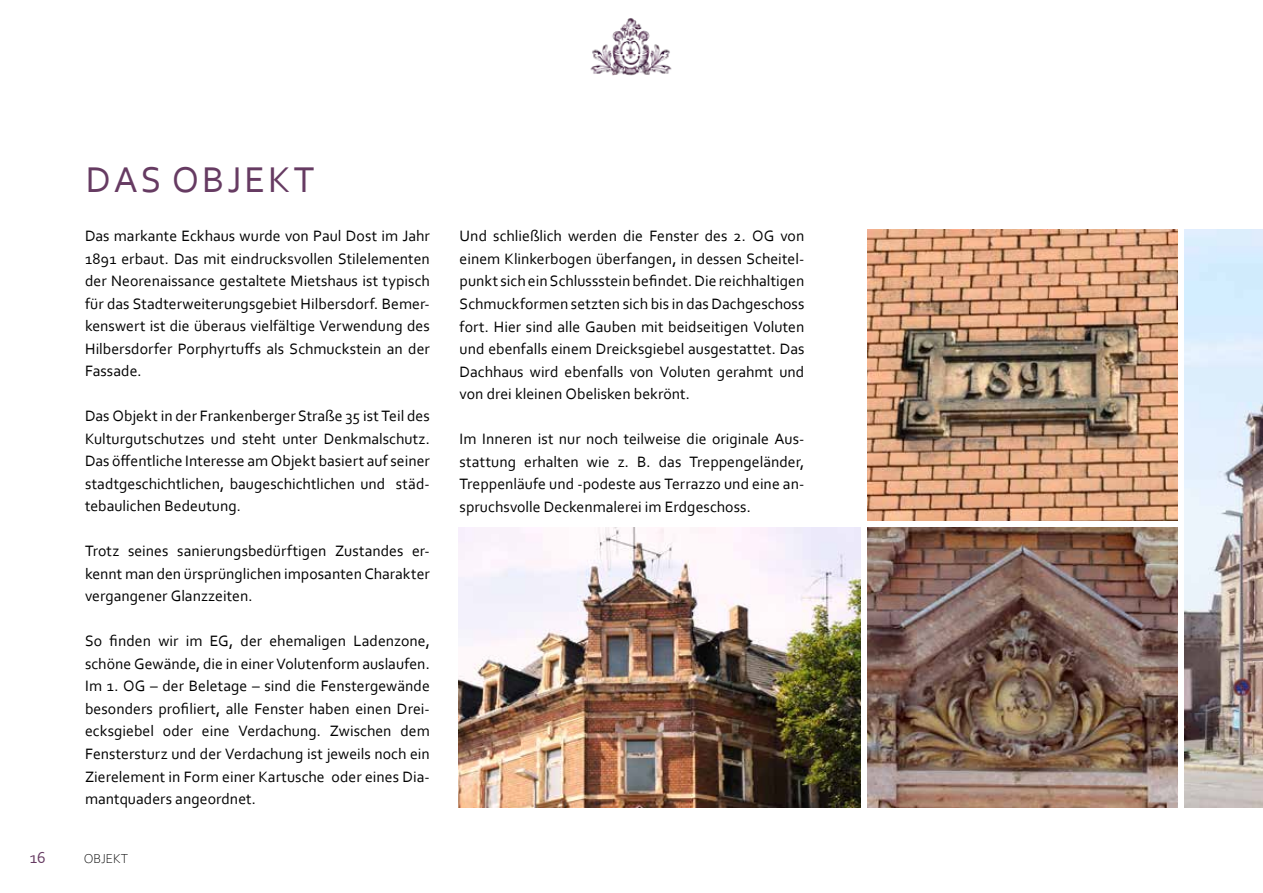
<style>
.page{position:relative;width:1263px;height:893px;background:#fff}
.page>*{position:absolute;margin:0;border:0;box-sizing:border-box;transform-origin:0 0}
.t1{font:37.5px "Corbel";letter-spacing:.08em;color:#663b62}
.t2{font:16.5px "Corbel";color:#663b62}
.t3{font:15.75px/22.5px "Corbel";color:#000;text-align:justify}
.t4{font:300 13.5px "Corbel";color:#000}
</style>
<div class="page">
<img style="left:867px;top:527px;width:311px;height:281px">
<img style="left:867px;top:230px;width:311px;height:291px">
<img style="left:459px;top:527px;width:402px;height:281px">
<img style="left:1184px;top:230px;width:79px;height:578px">
<img style="left:590px;top:18px;width:82px;height:58px">
<h1 class="t1" style="left:86px;top:156px;width:230px">DAS OBJEKT</h1>
<p class="t3" style="left:85px;top:224px;width:346px">Das markante Eckhaus wurde von Paul Dost im Jahr 1891 erbaut. Das mit eindrucksvollen Stilelementen der Neorenaissance gestaltete Mietshaus ist typisch für das Stadterweiterungsgebiet Hilbersdorf. Bemer&shy;kenswert ist die überaus vielfältige Verwendung des Hilbersdorfer Porphyrtuffs als Schmuckstein an der Fassade.</p>
<p class="t3" style="left:85px;top:404px;width:346px">Das Objekt in der Frankenberger Straße 35 ist Teil des Kulturgutschutzes und steht unter Denkmalschutz.<br>Das öffentliche Interesse am Objekt basiert auf seiner stadtgeschichtlichen, baugeschichtlichen und städ&shy;tebaulichen Bedeutung.</p>
<p class="t3" style="left:85px;top:540px;width:346px">Trotz seines sanierungsbedürftigen Zustandes er&shy;kennt man den ürsprünglichen imposanten Charakter vergangener Glanzzeiten.</p>
<p class="t3" style="left:85px;top:630px;width:346px">So finden wir im EG, der ehemaligen Ladenzone, schöne Gewände, die in einer Volutenform auslaufen.<br>Im 1. OG – der Beletage – sind die Fenstergewände besonders profiliert, alle Fenster haben einen Drei&shy;ecksgiebel oder eine Verdachung. Zwischen dem Fenstersturz und der Verdachung ist jeweils noch ein Zierelement in Form einer Kartusche oder eines Dia&shy;mantquaders angeordnet.</p>
<p class="t2" style="left:30px;top:847px;width:18px">16</p>
<p class="t4" style="left:84px;top:849px;width:46px">OBJEKT</p>
<p class="t3" style="left:460px;top:225px;width:346px">Und schließlich werden die Fenster des 2. OG von einem Klinkerbogen überfangen, in dessen Scheitel&shy;punkt sich ein Schlussstein befindet. Die reichhaltigen Schmuckformen setzten sich bis in das Dachgeschoss fort. Hier sind alle Gauben mit beidseitigen Voluten und ebenfalls einem Dreicksgiebel ausgestattet. Das Dachhaus wird ebenfalls von Voluten gerahmt und von drei kleinen Obelisken bekrönt.</p>
<p class="t3" style="left:460px;top:427px;width:346px">Im Inneren ist nur noch teilweise die originale Aus&shy;stattung erhalten wie z. B. das Treppengeländer, Treppenläufe und -podeste aus Terrazzo und eine an&shy;spruchsvolle Deckenmalerei im Erdgeschoss.</p>
</div>
